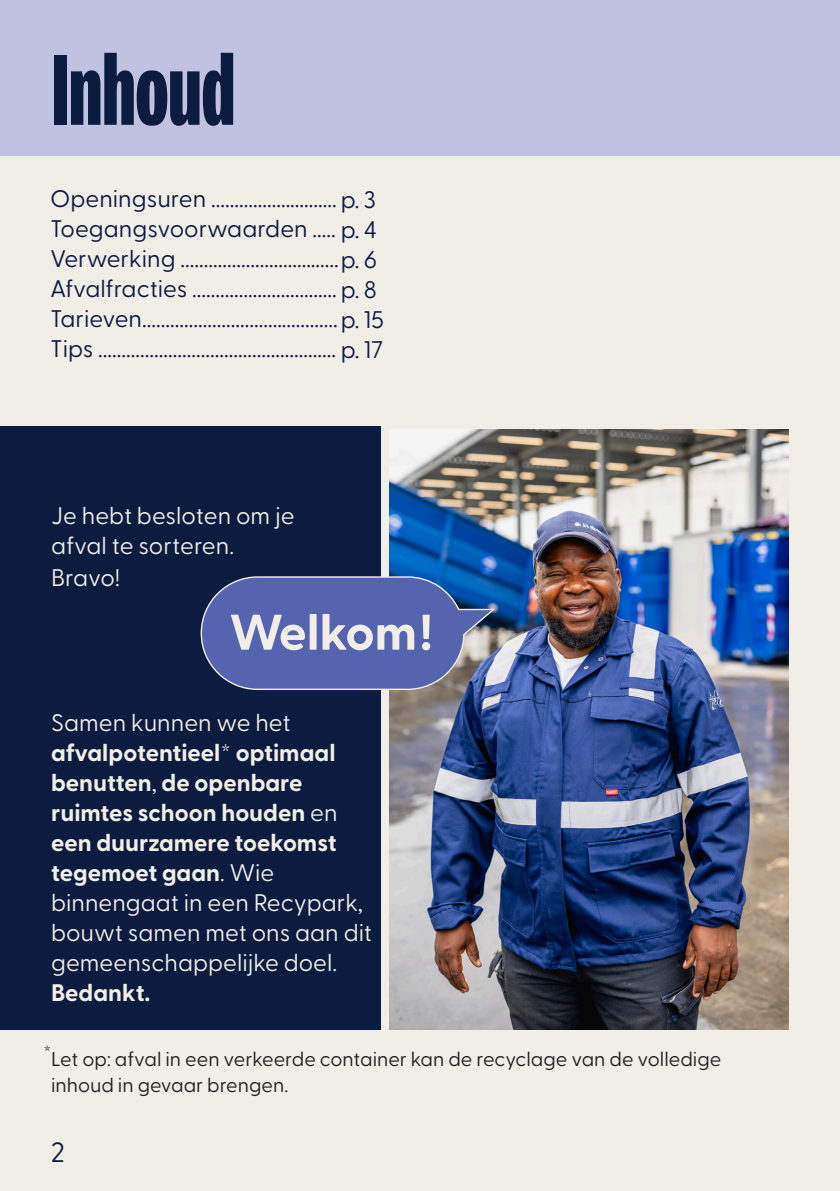
<style>
.page{position:relative;width:840px;height:1191px;background:#fff}
.page>*{position:absolute;margin:0;border:0;box-sizing:border-box;transform-origin:0 0}
.t1{font:900 100px "Fairweather";letter-spacing:-.01em;color:#0c1b40}
.t2{font:700 50px "Greycliff CF";color:#f1ede7}
.t3{font:28px "Greycliff CF";color:#0d1c41}
.t4{font:24px "Greycliff CF";color:#0c1b40}
.t5{font:24px/30px "Greycliff CF";color:#f1ede7}
.t6{font:700 24px "Greycliff CF";color:#f1ede7}
.t7{font:20px/26px "Greycliff CF";color:#231f20}
.t8{font:17.6px "Greycliff CF";color:#231f20}
.s1{font-weight:700}
</style>
<div class="page">
<div style="left:0;top:0;width:839px;height:156px;background:#c1c2e1"></div>
<div style="left:0;top:156px;width:839px;height:1035px;background:#f1ede7"></div>
<div style="left:0;top:426px;width:380px;height:603px;background:#0c1b40"></div>
<img style="left:389px;top:429px;width:399px;height:600px">
<svg style="left:200px;top:575px;width:297px;height:115px;background:#5666a7"></svg>
<p class="t1" style="left:51px;top:34px;width:186px">Inhoud</p>
<p class="t4" style="left:50px;top:180px;width:327px">Openingsuren ........................... p. 3</p>
<p class="t4" style="left:50px;top:210px;width:328px">Toegangsvoorwaarden ..... p. 4</p>
<p class="t4" style="left:50px;top:240px;width:328px">Verwerking ..................................p. 6</p>
<p class="t4" style="left:50px;top:270px;width:328px">Afvalfracties ............................... p. 8</p>
<p class="t4" style="left:50px;top:300px;width:335px">Tarieven..........................................p. 15</p>
<p class="t4" style="left:50px;top:330px;width:334px">Tips ................................................... p. 17</p>
<p class="t5" style="left:51px;top:499px;width:245px">Je hebt besloten om je afval te sorteren.</p>
<p class="t5" style="left:51px;top:561px;width:71px">Bravo!</p>
<p class="t2" style="left:229px;top:594px;width:205px">Welkom!</p>
<p class="t5" style="left:51px;top:706px;width:322px">Samen kunnen we het <span class="s1">afvalpotentieel</span>* <span class="s1">optimaal benutten</span>, <span class="s1">de openbare ruimtes schoon houden</span> en <span class="s1">een duurzamere toekomst tegemoet gaan</span>. Wie binnengaat in een Recypark, bouwt samen met ons aan dit gemeenschappelijke doel.</p>
<p class="t6" style="left:51px;top:974px;width:101px">Bedankt.</p>
<p class="t8" style="left:43px;top:1038px;width:9px">*</p>
<p class="t7" style="left:51px;top:1044px;width:671px">Let op: afval in een verkeerde container kan de recyclage van de volledige inhoud in gevaar brengen.</p>
<p class="t3" style="left:51px;top:1131px;width:16px">2</p>
</div>
